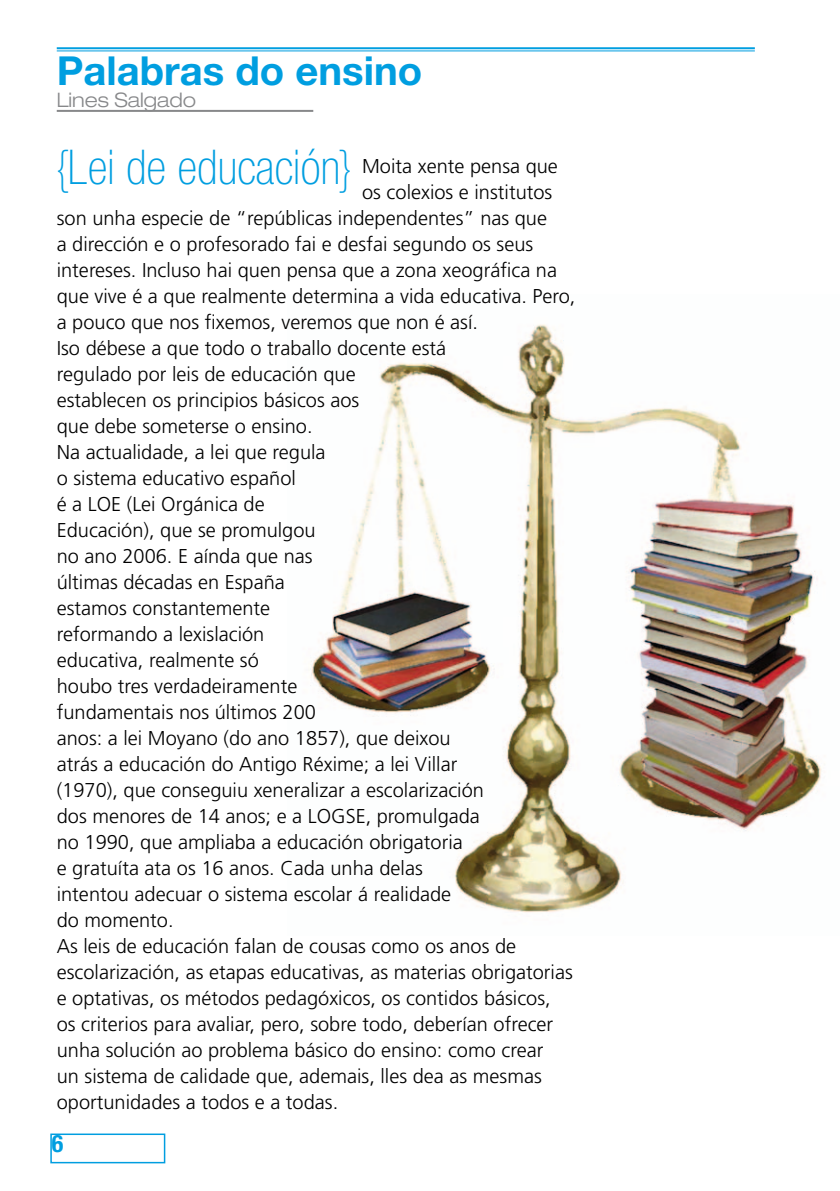
<style>
.page{position:relative;width:840px;height:1191px;background:#fff}
.page>*{position:absolute;margin:0;border:0;box-sizing:border-box;transform-origin:0 0}
.t1{font:100 condensed 48px "Helvetica Neue LT Std";color:#009ee0}
.t2{font:700 40px "Helvetica Neue LT Std";color:#009ee0}
.t3{font:700 condensed 24px "Helvetica Neue LT Std";color:#009ee0}
.t4{font:300 20px "Frutiger LT Std";color:#010000}
.t5{font:300 expanded 20px "Helvetica Neue LT Std";color:#87888a}
</style>
<div class="page">
<div style="left:50px;top:1133px;width:115px;height:30px;border:2px solid #009ee0"></div>
<img style="left:310px;top:324px;width:512px;height:589px">
<hr style="left:57px;top:110px;width:256px;height:2px;background:#87888a">
<hr style="left:57px;top:47px;width:697px;height:2px;background:#009ee0">
<hr style="left:57px;top:51px;width:697px;height:1px;background:#009ee0">
<h2 class="t2" style="left:57px;top:46px;width:367px">Palabras do ensino</h2>
<p class="t5" style="left:57px;top:88px;width:141px">Lines Salgado</p>
<h1 class="t1" style="left:57px;top:140px;width:296px">{Lei de educación}</h1>
<p class="t4" style="left:362px;top:155px;width:197px">Moita xente pensa que</p>
<p class="t4" style="left:362px;top:181px;width:192px">os colexios e institutos</p>
<p class="t4" style="left:57px;top:207px;width:491px">son unha especie de “repúblicas independentes” nas que</p>
<p class="t4" style="left:57px;top:233px;width:478px">a dirección e o profesorado fai e desfai segundo os seus</p>
<p class="t4" style="left:57px;top:259px;width:501px">intereses. Incluso hai quen pensa que a zona xeográfica na</p>
<p class="t4" style="left:57px;top:285px;width:520px">que vive é a que realmente determina a vida educativa. Pero,</p>
<p class="t4" style="left:57px;top:311px;width:422px">a pouco que nos fixemos, veremos que non é así.</p>
<p class="t4" style="left:57px;top:337px;width:390px">Iso débese a que todo o traballo docente está</p>
<p class="t4" style="left:57px;top:363px;width:300px">regulado por leis de educación que</p>
<p class="t4" style="left:57px;top:389px;width:304px">establecen os principios básicos aos</p>
<p class="t4" style="left:57px;top:415px;width:257px">que debe someterse o ensino.</p>
<p class="t4" style="left:57px;top:441px;width:270px">Na actualidade, a lei que regula</p>
<p class="t4" style="left:57px;top:467px;width:240px">o sistema educativo español</p>
<p class="t4" style="left:57px;top:493px;width:209px">é a LOE (Lei Orgánica de</p>
<p class="t4" style="left:57px;top:519px;width:260px">Educación), que se promulgou</p>
<p class="t4" style="left:57px;top:545px;width:257px">no ano 2006. E aínda que nas</p>
<p class="t4" style="left:57px;top:571px;width:229px">últimas décadas en España</p>
<p class="t4" style="left:57px;top:597px;width:215px">estamos constantemente</p>
<p class="t4" style="left:57px;top:623px;width:209px">reformando a lexislación</p>
<p class="t4" style="left:57px;top:649px;width:203px">educativa, realmente só</p>
<p class="t4" style="left:57px;top:675px;width:242px">houbo tres verdadeiramente</p>
<p class="t4" style="left:57px;top:701px;width:260px">fundamentais nos últimos 200</p>
<p class="t4" style="left:57px;top:727px;width:395px">anos: a lei Moyano (do ano 1857), que deixou</p>
<p class="t4" style="left:57px;top:753px;width:402px">atrás a educación do Antigo Réxime; a lei Villar</p>
<p class="t4" style="left:57px;top:779px;width:428px">(1970), que conseguiu xeneralizar a escolarización</p>
<p class="t4" style="left:57px;top:805px;width:424px">dos menores de 14 anos; e a LOGSE, promulgada</p>
<p class="t4" style="left:57px;top:831px;width:407px">no 1990, que ampliaba a educación obrigatoria</p>
<p class="t4" style="left:57px;top:857px;width:367px">e gratuíta ata os 16 anos. Cada unha delas</p>
<p class="t4" style="left:57px;top:883px;width:396px">intentou adecuar o sistema escolar á realidade</p>
<p class="t4" style="left:57px;top:909px;width:118px">do momento.</p>
<p class="t4" style="left:57px;top:935px;width:461px">As leis de educación falan de cousas como os anos de</p>
<p class="t4" style="left:57px;top:961px;width:517px">escolarización, as etapas educativas, as materias obrigatorias</p>
<p class="t4" style="left:57px;top:987px;width:495px">e optativas, os métodos pedagóxicos, os contidos básicos,</p>
<p class="t4" style="left:57px;top:1013px;width:498px">os criterios para avaliar, pero, sobre todo, deberían ofrecer</p>
<p class="t4" style="left:57px;top:1039px;width:488px">unha solución ao problema básico do ensino: como crear</p>
<p class="t4" style="left:57px;top:1065px;width:486px">un sistema de calidade que, ademais, lles dea as mesmas</p>
<p class="t4" style="left:57px;top:1091px;width:283px">oportunidades a todos e a todas.</p>
<p class="t3" style="left:52px;top:1129px;width:13px">6</p>
</div>
